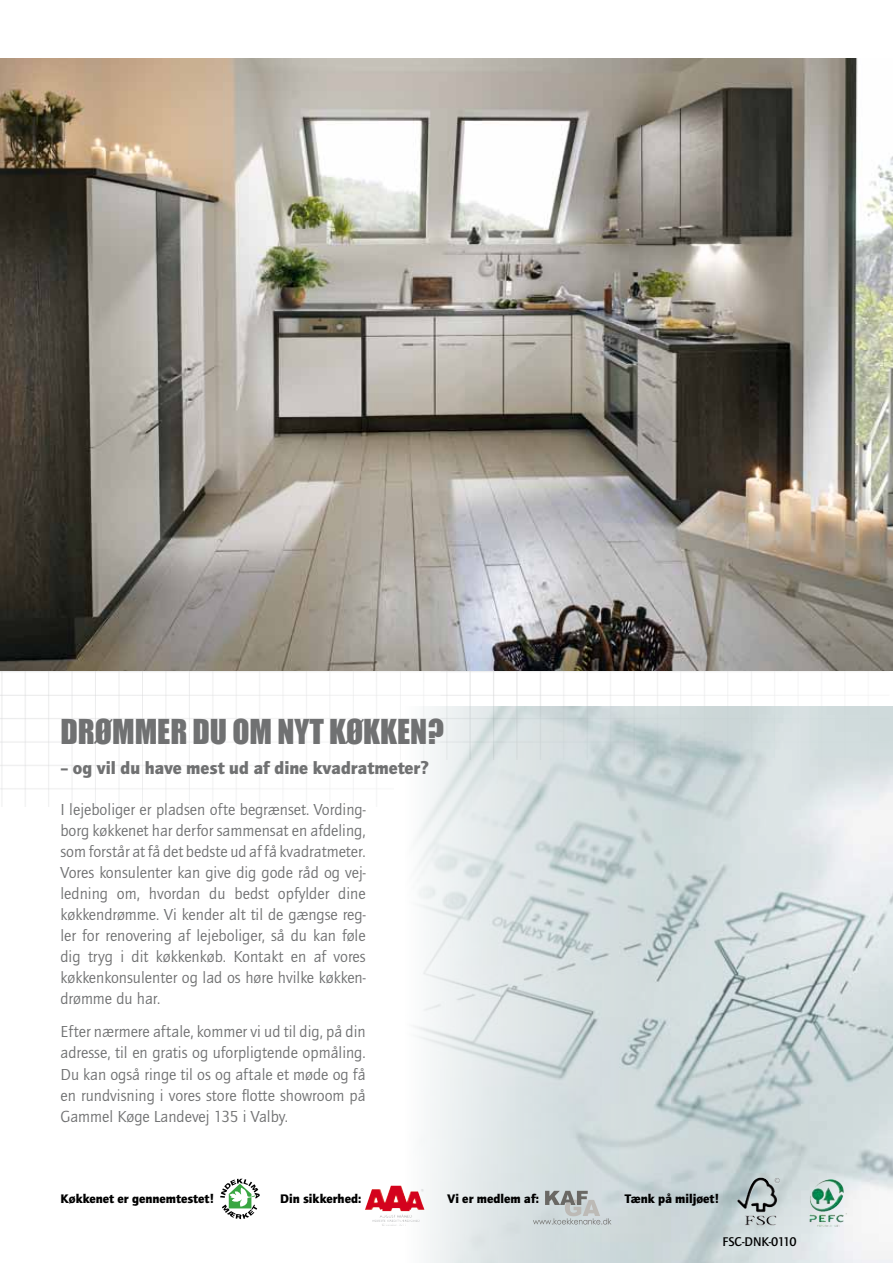
<style>
.page{position:relative;width:893px;height:1263px;background:#fff}
.page>*{position:absolute;margin:0;border:0;box-sizing:border-box;transform-origin:0 0}
.t1{font:31.5px "Impact";color:#707172}
.t2{font:900 18px "Quay Itc T";color:#707172}
.t3{font:16.5px/21px "Quay Itc T";color:#707172;text-align:justify}
.t4{font:700 13.05px "Quay Itc T";color:#000}
.t5{font:900 12.9px "Quay Itc T";color:#000}
</style>
<div class="page">
<img style="left:0;top:670px;width:893px;height:136px">
<img style="left:0;top:58px;width:893px;height:612px">
<img style="left:395px;top:706px;width:498px;height:557px">
<svg style="left:533px;top:1191px;width:78px;height:33px;background:#bcc2c3"></svg>
<svg style="left:220px;top:1179px;width:40px;height:40px"></svg>
<img style="left:812px;top:1179px;width:32px;height:25px">
<img style="left:737px;top:1177px;width:22px;height:32px">
<img style="left:372px;top:1186px;width:19px;height:16px">
<h1 class="t1" style="left:60px;top:707px;width:385px">DRØMMER DU OM NYT KØKKEN?</h1>
<p class="t2" style="left:60px;top:757px;width:370px">– og vil du have mest ud af dine kvadratmeter?</p>
<p class="t3" style="left:60px;top:798px;width:307px">I lejeboliger er pladsen ofte begrænset. Vording&shy;borg køkkenet har derfor sammensat en afdeling, som forstår at få det bedste ud af få kvadratmeter.<br>Vores konsulenter kan give dig gode råd og vej&shy;ledning om, hvordan du bedst opfylder dine køkkendrømme. Vi kender alt til de gængse reg&shy;ler for renovering af lejeboliger, så du kan føle dig tryg i dit køkkenkøb. Kontakt en af vores køkkenkonsulenter og lad os høre hvilke køkken&shy;drømme du har.</p>
<p class="t3" style="left:60px;top:1021px;width:307px">Efter nærmere aftale, kommer vi ud til dig, på din adresse, til en gratis og uforpligtende opmåling.<br>Du kan også ringe til os og aftale et møde og få en rundvisning i vores store flotte showroom på Gammel Køge Landevej 135 i Valby.</p>
<p class="t5" style="left:60px;top:1191px;width:156px">Køkkenet er gennemtestet!</p>
<p class="t5" style="left:280px;top:1191px;width:82px">Din sikkerhed:</p>
<p class="t5" style="left:448px;top:1191px;width:93px">Vi er medlem af:</p>
<p class="t5" style="left:625px;top:1191px;width:96px">Tænk på miljøet!</p>
<p class="t4" style="left:723px;top:1234px;width:76px">FSC-DNK-0110</p>
</div>
